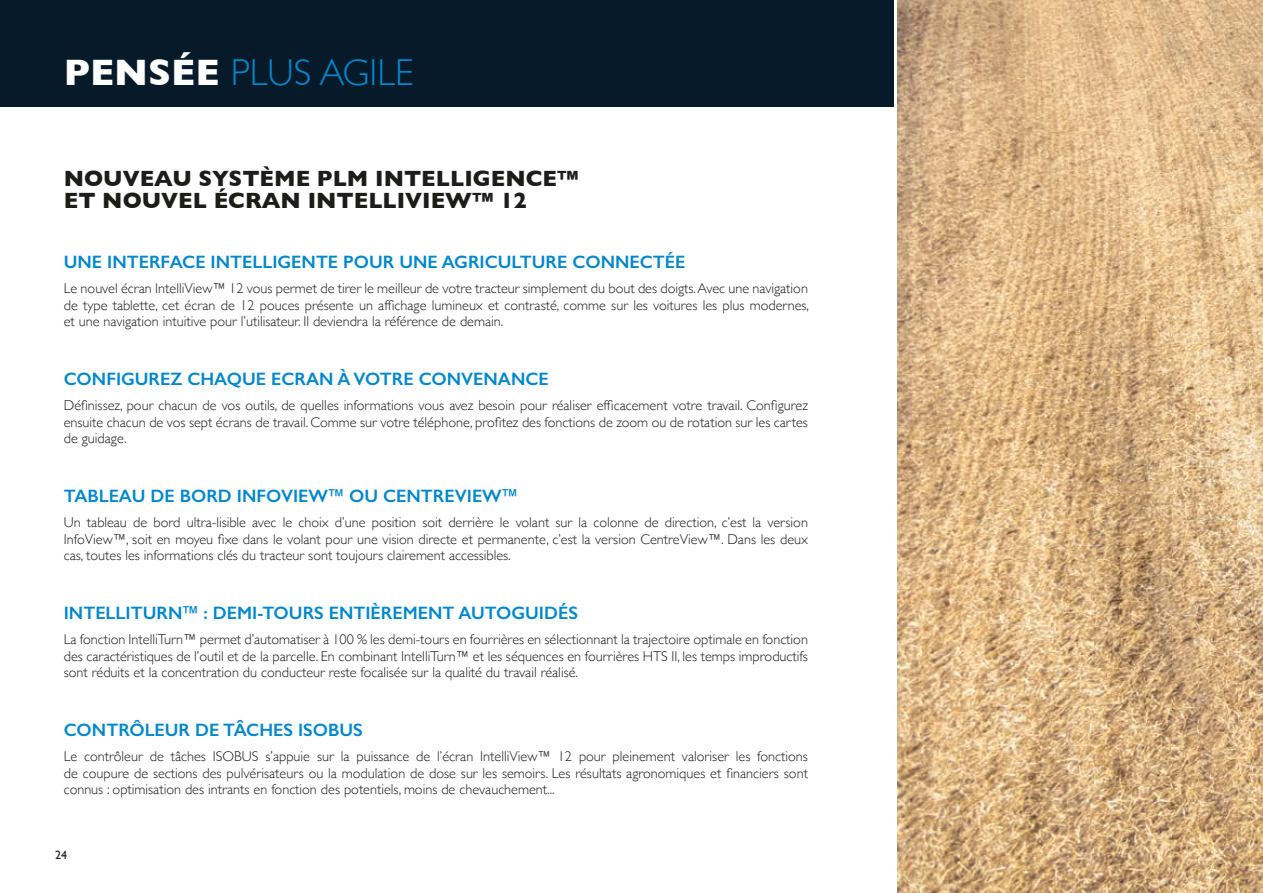
<style>
.page{position:relative;width:1263px;height:893px;background:#fff}
.page>*{position:absolute;margin:0;border:0;box-sizing:border-box;transform-origin:0 0}
.t1{font:300 37.5px "Gill Sans";color:#0087cc}
.t2{font:700 22.5px/22.5px "Gill Sans";color:#1c1c1b}
.t3{font:600 18px "Gill Sans";color:#0087cc}
.t4{font:300 14.25px/16.5px "Gill Sans";color:#1c1c1b;text-align:justify}
.t5{font:12px "Gill Sans";color:#1c1c1b}
.s1{font-weight:700;color:#fff}
</style>
<div class="page">
<div style="left:0;top:0;width:893px;height:106px;background:#061a29"></div>
<img style="left:897px;top:0;width:366px;height:893px">
<h1 class="t1" style="left:64px;top:43px;width:351px"><span class="s1">PENSÉE</span> PLUS AGILE</h1>
<h2 class="t2" style="left:64px;top:166px;width:516px">NOUVEAU SYSTÈME PLM INTELLIGENCE™<br>ET NOUVEL ÉCRAN INTELLIVIEW™ 12</h2>
<p class="t3" style="left:64px;top:251px;width:623px">UNE INTERFACE INTELLIGENTE POUR UNE AGRICULTURE CONNECTÉE</p>
<p class="t4" style="left:64px;top:280px;width:747px">Le nouvel écran IntelliView™ 12 vous permet de tirer le meilleur de votre tracteur simplement du bout des doigts. Avec une navigation de type tablette, cet écran de 12 pouces présente un affichage lumineux et contrasté, comme sur les voitures les plus modernes, et une navigation intuitive pour l’utilisateur. Il deviendra la référence de demain.</p>
<p class="t3" style="left:64px;top:368px;width:486px">CONFIGUREZ CHAQUE ECRAN À VOTRE CONVENANCE</p>
<p class="t4" style="left:64px;top:397px;width:746px">Définissez, pour chacun de vos outils, de quelles informations vous avez besoin pour réaliser efficacement votre travail. Configurez ensuite chacun de vos sept écrans de travail. Comme sur votre téléphone, profitez des fonctions de zoom ou de rotation sur les cartes de guidage.</p>
<p class="t3" style="left:64px;top:485px;width:456px">TABLEAU DE BORD INFOVIEW™ OU CENTREVIEW™</p>
<p class="t4" style="left:64px;top:514px;width:746px">Un tableau de bord ultra-lisible avec le choix d’une position soit derrière le volant sur la colonne de direction, c’est la version InfoView™, soit en moyeu fixe dans le volant pour une vision directe et permanente, c’est la version CentreView™. Dans les deux cas, toutes les informations clés du tracteur sont toujours clairement accessibles.</p>
<p class="t3" style="left:64px;top:602px;width:516px">INTELLITURN™ : DEMI-TOURS ENTIÈREMENT AUTOGUIDÉS</p>
<p class="t4" style="left:64px;top:631px;width:746px">La fonction IntelliTurn™ permet d’automatiser à 100 % les demi-tours en fourrières en sélectionnant la trajectoire optimale en fonction des caractéristiques de l’outil et de la parcelle. En combinant IntelliTurn™ et les séquences en fourrières HTS II, les temps improductifs sont réduits et la concentration du conducteur reste focalisée sur la qualité du travail réalisé.</p>
<p class="t3" style="left:64px;top:719px;width:300px">CONTRÔLEUR DE TÂCHES ISOBUS</p>
<p class="t4" style="left:64px;top:748px;width:746px">Le contrôleur de tâches ISOBUS s’appuie sur la puissance de l’écran IntelliView™ 12 pour pleinement valoriser les fonctions de coupure de sections des pulvérisateurs ou la modulation de dose sur les semoirs. Les résultats agronomiques et financiers sont connus : optimisation des intrants en fonction des potentiels, moins de chevauchement...</p>
<p class="t5" style="left:55px;top:848px;width:13px">24</p>
</div>
